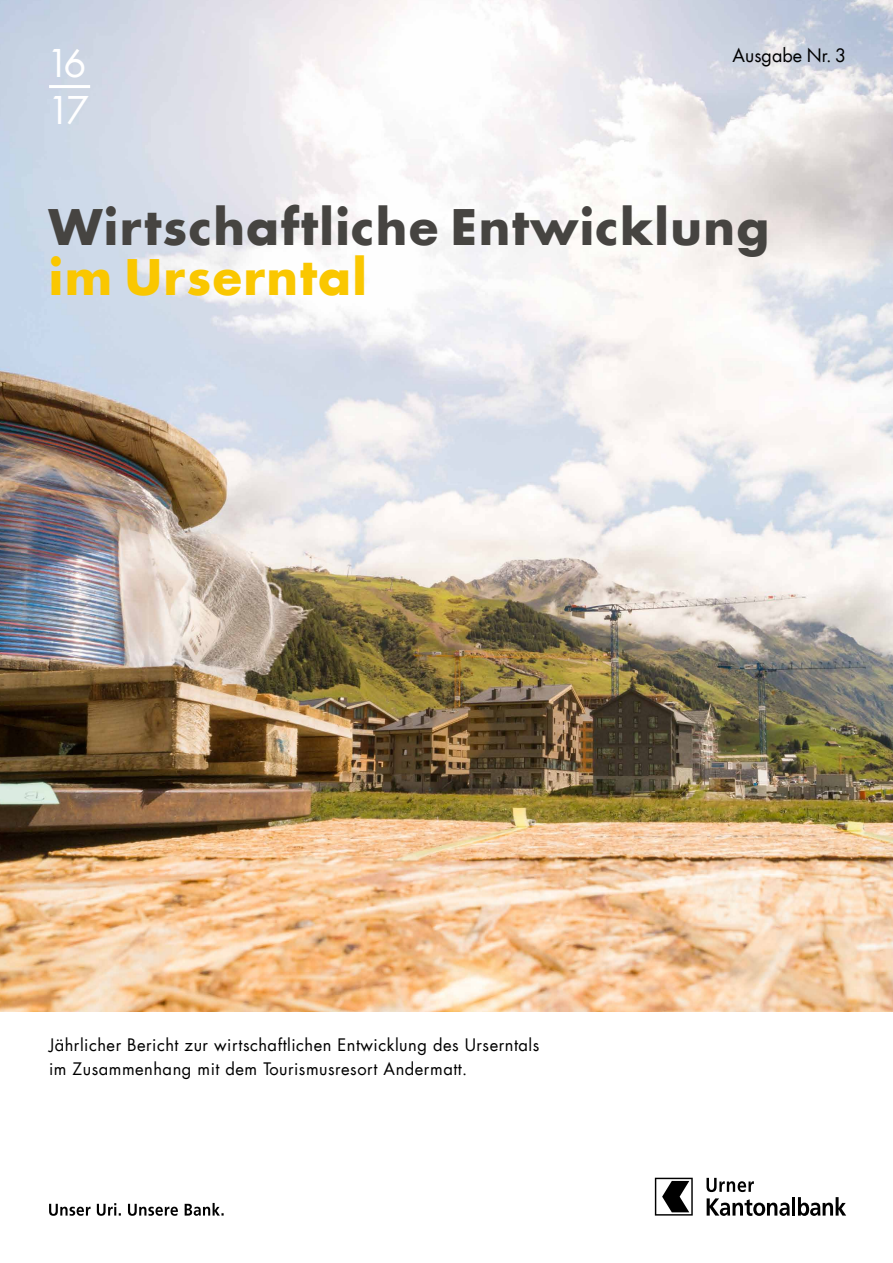
<style>
.page{position:relative;width:893px;height:1263px;background:#fff}
.page>*{position:absolute;margin:0;border:0;box-sizing:border-box;transform-origin:0 0}
.t1{font:700 48px "UKB Futura";letter-spacing:.03em;color:#464441}
.t2{font:700 48px "UKB Futura";letter-spacing:.03em;color:#fac700}
.t3{font:36.6px "UKB Futura";color:#fff}
.t4{font:18px "UKB Futura";color:#000}
.t5{font:16.5px/24px "UKB Futura";letter-spacing:.03em;color:#000}
</style>
<div class="page">
<svg style="left:49px;top:1203px;width:175px;height:13px"></svg>
<svg style="left:707px;top:1198px;width:83px;height:18px"></svg>
<hr style="left:792px;top:1197px;width:3px;height:18px;background:#000">
<svg style="left:798px;top:1197px;width:48px;height:19px"></svg>
<svg style="left:706px;top:1178px;width:48px;height:14px"></svg>
<svg style="left:655px;top:1178px;width:38px;height:37px"></svg>
<img style="left:0;top:0;width:893px;height:1011px">
<hr style="left:49px;top:85px;width:41px;height:3px;background:#fff">
<h2 class="t3" style="left:47px;top:38px;width:41px">16</h2>
<p class="t4" style="left:733px;top:43px;width:115px">Ausgabe Nr. 3</p>
<h2 class="t3" style="left:48px;top:85px;width:43px">17</h2>
<h1 class="t1" style="left:49px;top:193px;width:722px">Wirtschaftliche Entwicklung</h1>
<h1 class="t2" style="left:49px;top:243px;width:320px">im Urserntal</h1>
<p class="t5" style="left:49px;top:1033px;width:492px">Jährlicher Bericht zur wirtschaftlichen Entwicklung des Urserntals im Zusammenhang mit dem Tourismusresort Andermatt.</p>
</div>
